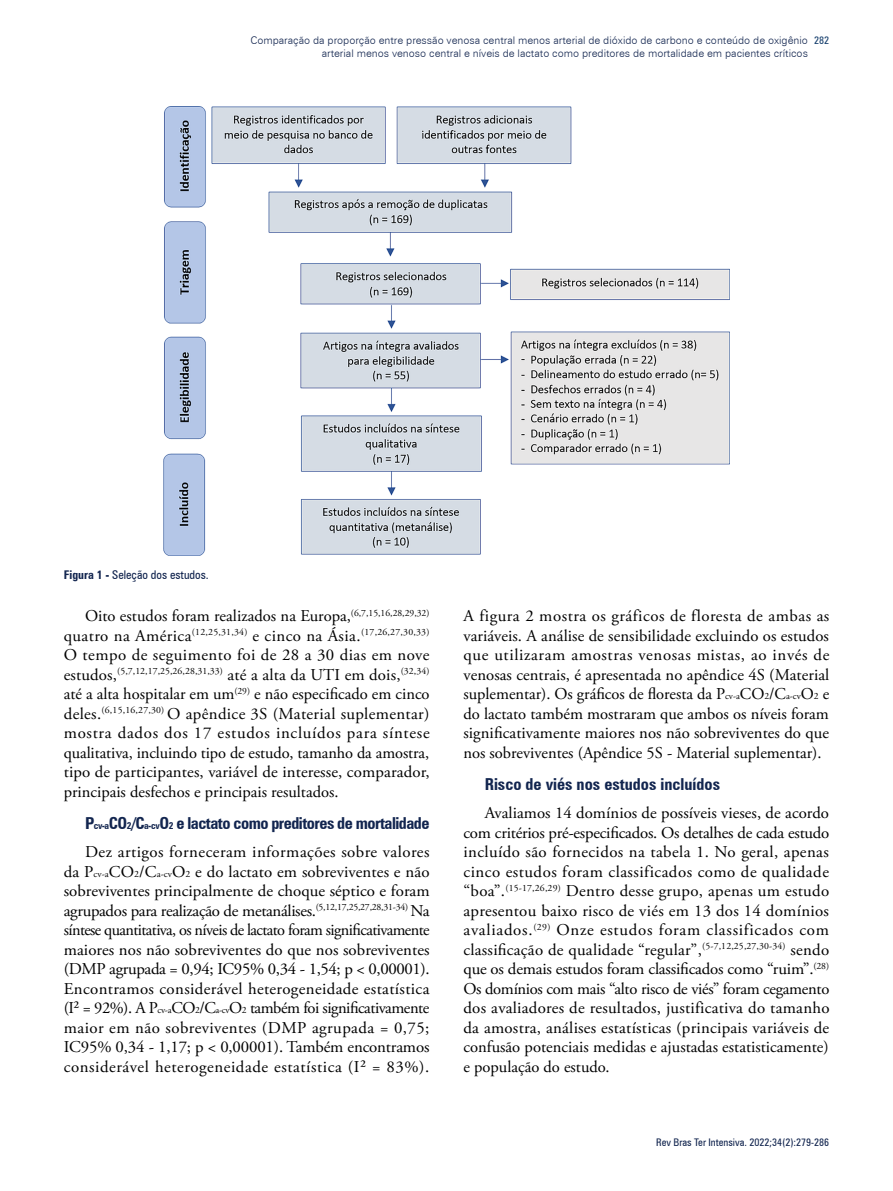
<style>
.page{position:relative;width:893px;height:1191px;background:#fff}
.page>*{position:absolute;margin:0;border:0;box-sizing:border-box;transform-origin:0 0}
.t1{font:16.5px/19.5px "Adobe Garamond Pro";color:#000;text-align:justify}
.t2{font:700 condensed 16.5px "Zurich BT";letter-spacing:-.03em;color:#12254f}
.t3{font:16.5px "Adobe Garamond Pro";letter-spacing:.03em;color:#000}
.t4{font:700 condensed 16.5px "Zurich BT";color:#12254f}
.t5{font:condensed 12px "Zurich BT";color:#12254f}
.t6{font:300 10.5px/12.6px "Zurich BT";color:#12254f;text-align:right}
.t7{font:condensed 10.5px "Zurich BT";color:#12254f}
.t8{font:condensed 10.5px "Zurich BT";color:#163f6d}
.t9{font:9.6px "Adobe Garamond Pro";letter-spacing:.015em;color:#000}
.s1{font-weight:700}
.s2{font-size:16.5px}
.s3{font-size:9.6px}
</style>
<div class="page">
<img style="left:164px;top:106px;width:565px;height:449px">
<p class="t6" style="left:250px;top:34px;width:559px">Comparação da proporção entre pressão venosa central menos arterial de dióxido de carbono e conteúdo de oxigênio arterial menos venoso central e níveis de lactato como preditores de mortalidade em pacientes críticos</p>
<p class="t8" style="left:814px;top:34px;width:17px">282</p>
<p class="t5" style="left:64px;top:567px;width:146px"><span class="s1">Figura 1 -</span> Seleção dos estudos.</p>
<p class="t1" style="left:85px;top:607px;width:346px">Oito estudos foram realizados na Europa,<sup>(6,7,15,16,28,29,32)</sup></p>
<p class="t9" style="left:64px;top:626px;width:367px"><span class="s2">quatro na América</span>(12,25,31,34) <span class="s2">e cinco na Ásia.</span>(17,26,27,30,33)</p>
<p class="t3" style="left:64px;top:645px;width:367px">O tempo de seguimento foi de 28 a 30 dias em nove</p>
<p class="t9" style="left:64px;top:665px;width:367px"><span class="s2">estudos,</span>(5,7,12,17,25,26,28,31,33) <span class="s2">até a alta da UTI em dois,</span>(32,34)</p>
<p class="t1" style="left:64px;top:685px;width:367px">até a alta hospitalar em um<sup>(29)</sup> e não especificado em cinco deles.<sup>(6,15,16,27,30)</sup> O apêndice 3S (Material suplementar) mostra dados dos 17 estudos incluídos para síntese qualitativa, incluindo tipo de estudo, tamanho da amostra, tipo de participantes, variável de interesse, comparador, principais desfechos e principais resultados.</p>
<p class="t2" style="left:85px;top:813px;width:346px">P<span class="s3">cv-a</span>CO<span class="s3">2</span>/C<span class="s3">a-cv</span>O<span class="s3">2</span> e lactato como preditores de mortalidade</p>
<p class="t1" style="left:64px;top:842px;width:367px;text-indent:21px">Dez artigos forneceram informações sobre valores da P<span class="s3">cv-a</span>CO<span class="s3">2</span>/C<span class="s3">a-cv</span>O<span class="s3">2</span> e do lactato em sobreviventes e não sobreviventes principalmente de choque séptico e foram agrupados para realização de metanálises.<sup>(5,12,17,25,27,28,31-34)</sup> Na síntese quantitativa, os níveis de lactato foram significativamente maiores nos não sobreviventes do que nos sobreviventes (DMP agrupada = 0,94; IC95% 0,34 - 1,54; p &lt; 0,00001).<br>Encontramos considerável heterogeneidade estatística (I² = 92%). A P<span class="s3">cv-a</span>CO<span class="s3">2</span>/C<span class="s3">a-cv</span>O<span class="s3">2</span> também foi significativamente maior em não sobreviventes (DMP agrupada = 0,75; IC95% 0,34 - 1,17; p &lt; 0,00001). Também encontramos considerável heterogeneidade estatística (I² = 83%).</p>
<p class="t1" style="left:463px;top:607px;width:367px">A figura 2 mostra os gráficos de floresta de ambas as variáveis. A análise de sensibilidade excluindo os estudos que utilizaram amostras venosas mistas, ao invés de venosas centrais, é apresentada no apêndice 4S (Material suplementar). Os gráficos de floresta da P<span class="s3">cv-a</span>CO<span class="s3">2</span>/C<span class="s3">a-cv</span>O<span class="s3">2</span> e do lactato também mostraram que ambos os níveis foram significativamente maiores nos não sobreviventes do que nos sobreviventes (Apêndice 5S - Material suplementar).</p>
<p class="t4" style="left:485px;top:774px;width:237px">Risco de viés nos estudos incluídos</p>
<p class="t1" style="left:463px;top:803px;width:367px;text-indent:21px">Avaliamos 14 domínios de possíveis vieses, de acordo com critérios pré-especificados. Os detalhes de cada estudo incluído são fornecidos na tabela 1. No geral, apenas cinco estudos foram classificados como de qualidade “boa”.<sup>(15-17,26,29)</sup> Dentro desse grupo, apenas um estudo apresentou baixo risco de viés em 13 dos 14 domínios avaliados.<sup>(29)</sup> Onze estudos foram classificados com classificação de qualidade “regular”,<sup>(5-7,12,25,27,30-34)</sup> sendo que os demais estudos foram classificados como “ruim”.<sup>(28)<br></sup>Os domínios com mais “alto risco de viés” foram cegamento dos avaliadores de resultados, justificativa do tamanho da amostra, análises estatísticas (principais variáveis de confusão potenciais medidas e ajustadas estatisticamente) e população do estudo.</p>
<p class="t7" style="left:656px;top:1135px;width:174px">Rev Bras Ter Intensiva. 2022;34(2):279-286</p>
</div>
